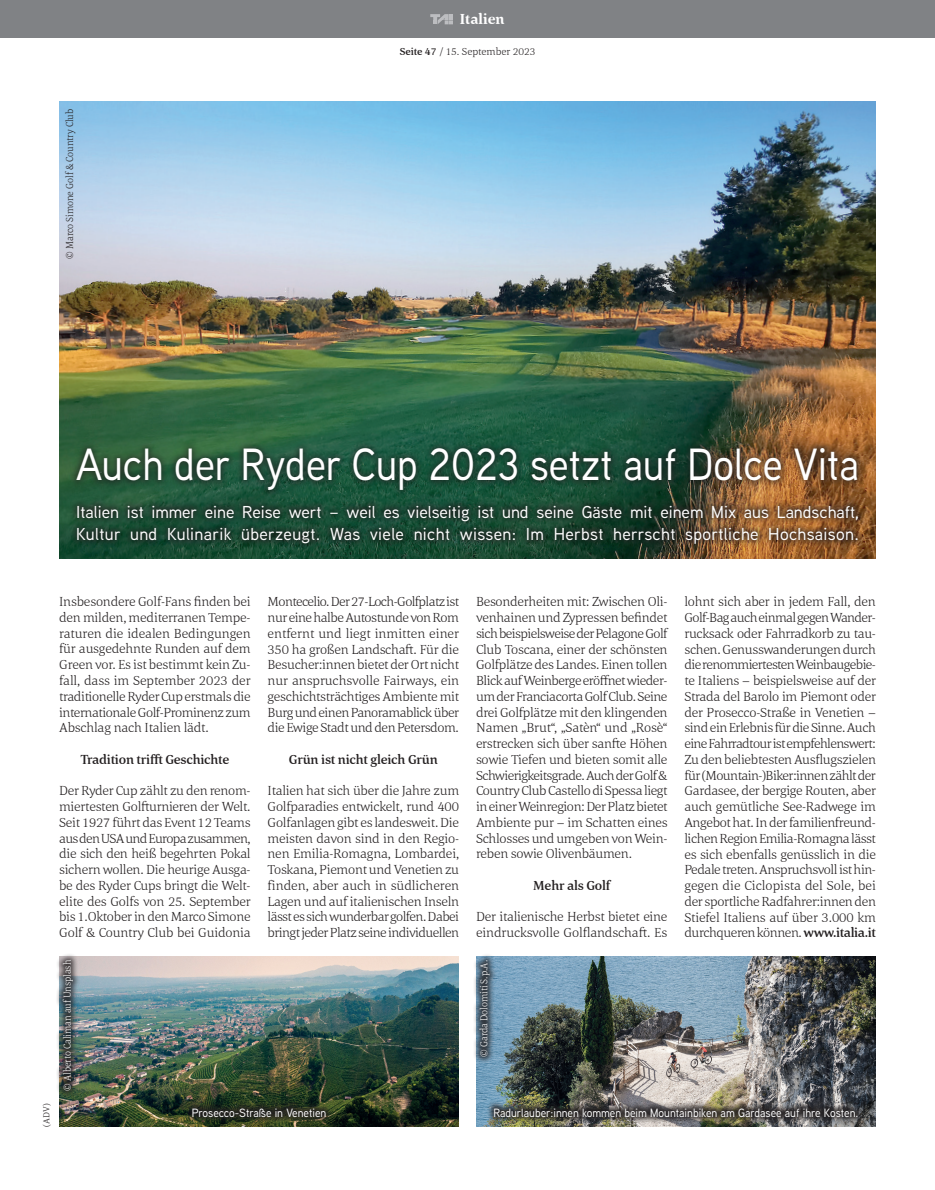
<style>
.page{position:relative;width:935px;height:1190px;background:#fff}
.page>*{position:absolute;margin:0;border:0;box-sizing:border-box;transform-origin:0 0}
.t1{font:500 45px "Aaux Next";color:#fff;scale:.91 1}
.t2{font:500 17.25px/22.5px "Aaux Next";color:#fff}
.t3{font:700 15px "Corda";letter-spacing:.005em;color:#fff}
.t4{font:300 13.5px/15.8px "Corda";letter-spacing:-.015em;color:#231f20;text-align:justify}
.t5{font:500 13.5px "Corda";letter-spacing:-.015em;color:#231f20}
.t6{font:500 12px "Aaux Next";color:#fff;scale:.94 1}
.t7{font:300 10.5px "Corda";color:#fff;scale:.9 1}
.t8{font:300 10.5px "Corda";color:#231f20;scale:.9 1}
.t9{font:300 10.5px "Corda";color:#231f20}
.t10{font:300 9px "Corda";color:#231f20}
.s1{font-weight:500}
</style>
<div class="page">
<div style="left:0;top:0;width:935px;height:38px;background:#808285"></div>
<svg style="left:430px;top:14px;width:23px;height:10px"></svg>
<img style="left:59px;top:102px;width:817px;height:457px">
<div style="left:69px;top:440px;width:795px;height:57px;background:#231f20;opacity:.7"></div>
<img style="left:59px;top:956px;width:400px;height:170px">
<div style="left:185px;top:1100px;width:148px;height:24px;background:#231f20;opacity:.9"></div>
<img style="left:476px;top:956px;width:400px;height:170px">
<div style="left:486px;top:1100px;width:379px;height:24px;background:#231f20;opacity:.9"></div>
<div style="left:472px;top:953px;width:25px;height:111px;background:#231f20;opacity:.8"></div>
<div style="left:55px;top:953px;width:25px;height:145px;background:#231f20;opacity:.8"></div>
<div style="left:69px;top:498px;width:796px;height:54px;background:#231f20;opacity:.7"></div>
<p class="t8" style="left:63px;top:259px;width:168px;rotate:-90deg">© Marco Simone Golf &amp; Country Club</p>
<p class="t3" style="left:460px;top:9px;width:46px">Italien</p>
<p class="t9" style="left:400px;top:44px;width:137px"><span class="s1">Seite 47</span> / 15. September 2023</p>
<h1 class="t1" style="left:76px;top:434px;width:861px">Auch der Ryder Cup 2023 setzt auf Dolce Vita</h1>
<p class="t2" style="left:76px;top:500px;width:784px">Italien ist immer eine Reise wert – weil es vielseitig ist und seine Gäste mit einem Mix aus Landschaft,<br>Kultur und Kulinarik überzeugt. Was viele nicht wissen: Im Herbst herrscht sportliche Hochsaison.</p>
<p class="t10" style="left:40px;top:1126px;width:24px;rotate:-90deg">(ADV)</p>
<p class="t4" style="left:59px;top:593px;width:193px">Insbesondere Golf-Fans finden bei den milden, mediterranen Tempe&shy;raturen die idealen Bedingungen für ausgedehnte Runden auf dem Green vor. Es ist bestimmt kein Zu&shy;fall, dass im September 2023 der traditionelle Ryder Cup erstmals die internationale Golf-Prominenz zum Abschlag nach Italien lädt.</p>
<p class="t5" style="left:80px;top:750px;width:150px">Tradition trifft Geschichte</p>
<p class="t4" style="left:59px;top:782px;width:193px">Der Ryder Cup zählt zu den renom&shy;miertesten Golfturnieren der Welt.<br>Seit 1927 führt das Event 12 Teams aus den USA und Europa zusammen, die sich den heiß begehrten Pokal sichern wollen. Die heurige Ausga&shy;be des Ryder Cups bringt die Welt&shy;elite des Golfs von 25. September bis 1.Oktober in den Marco Simone Golf &amp; Country Club bei Guidonia</p>
<p class="t7" style="left:60px;top:1090px;width:146px;rotate:-90deg">© Alberto Caliman auf Unsplash</p>
<p class="t4" style="left:267px;top:593px;width:193px">Montecelio. Der 27-Loch-Golfplatz ist nur eine halbe Autostunde von Rom entfernt und liegt inmitten einer 350 ha großen Landschaft. Für die Besucher:innen bietet der Ort nicht nur anspruchsvolle Fairways, ein geschichtsträchtiges Ambiente mit Burg und einen Panoramablick über die Ewige Stadt und den Petersdom.</p>
<p class="t5" style="left:289px;top:750px;width:150px">Grün ist nicht gleich Grün</p>
<p class="t4" style="left:267px;top:782px;width:193px">Italien hat sich über die Jahre zum Golfparadies entwickelt, rund 400<br>Golfanlagen gibt es landesweit. Die meisten davon sind in den Regio&shy;nen Emilia-Romagna, Lombardei, Toskana, Piemont und Venetien zu finden, aber auch in südlicheren Lagen und auf italienischen Inseln lässt es sich wunderbar golfen. Dabei bringt jeder Platz seine individuellen</p>
<p class="t4" style="left:476px;top:593px;width:193px">Besonderheiten mit: Zwischen Oli&shy;venhainen und Zypressen befindet sich beispielsweise der Pelagone Golf Club Toscana, einer der schönsten Golfplätze des Landes. Einen tollen Blick auf Weinberge eröffnet wieder&shy;um der Franciacorta Golf Club. Seine drei Golfplätze mit den klingenden Namen „Brut“, „Satèn“ und „Rosè“ erstrecken sich über sanfte Höhen sowie Tiefen und bieten somit alle Schwierigkeitsgrade. Auch der Golf &amp; Country Club Castello di Spessa liegt in einer Weinregion: Der Platz bietet Ambiente pur – im Schatten eines Schlosses und umgeben von Wein&shy;reben sowie Olivenbäumen.</p>
<p class="t5" style="left:533px;top:876px;width:79px">Mehr als Golf</p>
<p class="t4" style="left:476px;top:908px;width:193px">Der italienische Herbst bietet eine eindrucksvolle Golflandschaft. Es</p>
<p class="t7" style="left:477px;top:1057px;width:109px;rotate:-90deg">© Garda Dolomiti S.p.A.</p>
<p class="t4" style="left:684px;top:593px;width:193px">lohnt sich aber in jedem Fall, den Golf-Bag auch einmal gegen Wander&shy;rucksack oder Fahrradkorb zu tau&shy;schen. Genusswanderungen durch die renommiertesten Weinbaugebie&shy;te Italiens – beispielsweise auf der Strada del Barolo im Piemont oder der Prosecco-Straße in Venetien – sind ein Erlebnis für die Sinne. Auch eine Fahrradtour ist empfehlenswert:<br>Zu den beliebtesten Ausflugszielen für (Mountain-)Biker:innen zählt der Gardasee, der bergige Routen, aber auch gemütliche See-Radwege im Angebot hat. In der familienfreund&shy;lichen Region Emilia-Romagna lässt es sich ebenfalls genüsslich in die Pedale treten. Anspruchsvoll ist hin&shy;gegen die Ciclopista del Sole, bei der sportliche Radfahrer:innen den Stiefel Italiens auf über 3.000 km durchqueren können. <span class="s1">www.italia.it</span></p>
<p class="t6" style="left:192px;top:1104px;width:145px">Prosecco-Straße in Venetien</p>
<p class="t6" style="left:493px;top:1104px;width:390px">Radurlauber:innen kommen beim Mountainbiken am Gardasee auf ihre Kosten.</p>
</div>
